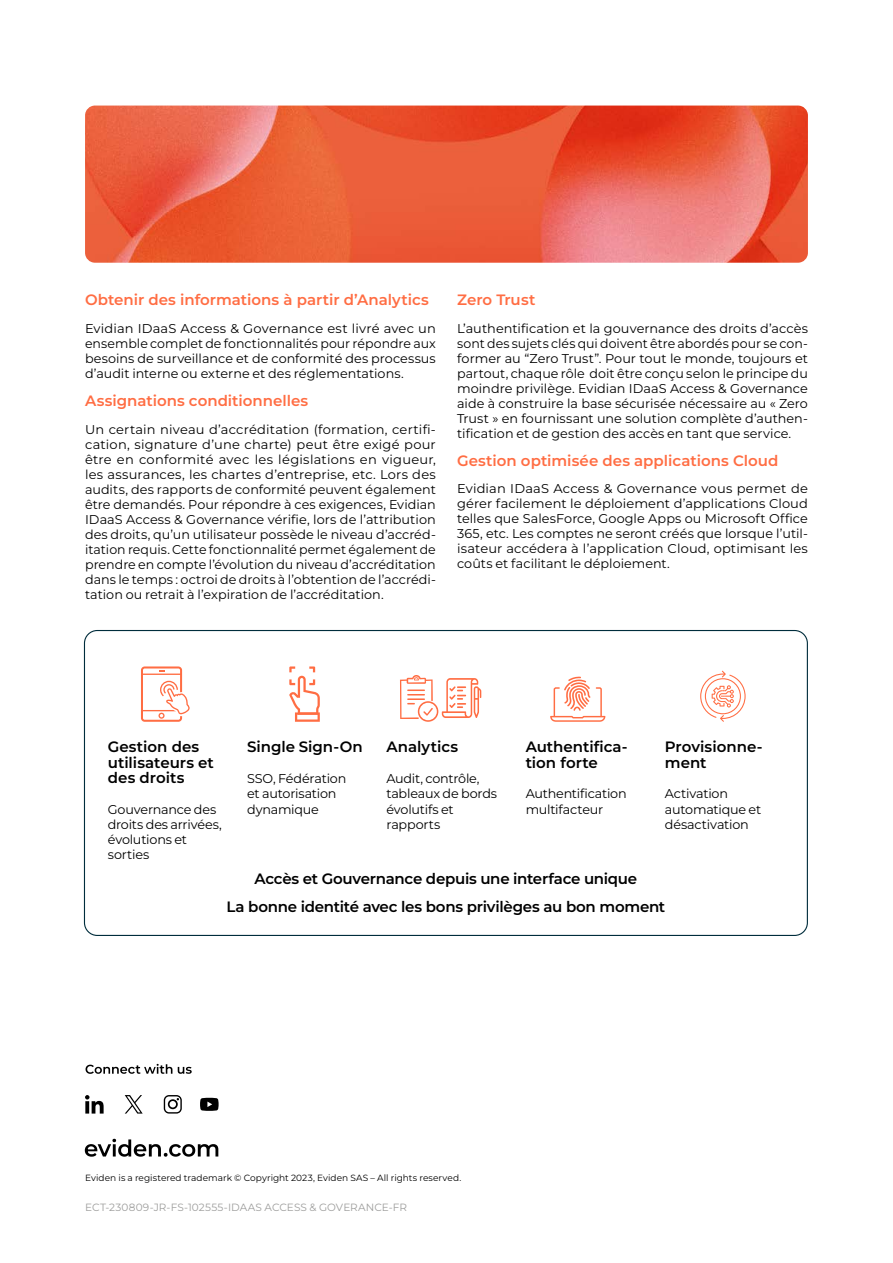
<style>
.page{position:relative;width:893px;height:1263px;background:#fff}
.page>*{position:absolute;margin:0;border:0;box-sizing:border-box;transform-origin:0 0}
.t1{font:600 15px/15.3px "Montserrat";letter-spacing:-.01em;color:#000}
.t2{font:600 15px "Montserrat";color:#ff6d43}
.t3{font:12.75px/15px "Montserrat";letter-spacing:-.005em;color:#000}
.t4{font:10.5px "Montserrat";letter-spacing:.01em;color:#9d9d9c}
.t5{font:9px "Montserrat";letter-spacing:.005em;color:#000}
</style>
<div class="page">
<img style="left:85px;top:106px;width:723px;height:157px">
<svg style="left:400px;top:675px;width:81px;height:47px"></svg>
<svg style="left:289px;top:666px;width:31px;height:56px"></svg>
<svg style="left:550px;top:676px;width:55px;height:46px"></svg>
<svg style="left:700px;top:671px;width:46px;height:51px"></svg>
<svg style="left:141px;top:666px;width:49px;height:56px"></svg>
<svg style="left:86px;top:1064px;width:106px;height:10px"></svg>
<svg style="left:200px;top:1098px;width:19px;height:13px"></svg>
<svg style="left:164px;top:1095px;width:18px;height:18px"></svg>
<svg style="left:125px;top:1095px;width:18px;height:18px"></svg>
<svg style="left:85px;top:1095px;width:19px;height:18px"></svg>
<svg style="left:85px;top:1139px;width:133px;height:18px"></svg>
<p class="t2" style="left:85px;top:289px;width:345px">Obtenir des informations à partir d’Analytics</p>
<p class="t3" style="left:85px;top:320px;width:352px;text-align:justify">Evidian IDaaS Access &amp; Governance est livré avec un ensemble complet de fonctionnalités pour répondre aux besoins de surveillance et de conformité des processus d’audit interne ou externe et des réglementations.</p>
<p class="t2" style="left:85px;top:390px;width:225px">Assignations conditionnelles</p>
<p class="t3" style="left:85px;top:421px;width:352px;text-align:justify">Un certain niveau d’accréditation (formation, certifi&shy;cation, signature d’une charte) peut être exigé pour être en conformité avec les législations en vigueur, les assurances, les chartes d’entreprise, etc. Lors des audits, des rapports de conformité peuvent également être demandés. Pour répondre à ces exigences, Evidian IDaaS Access &amp; Governance vérifie, lors de l’attribution des droits, qu’un utilisateur possède le niveau d’accréd&shy;itation requis. Cette fonctionnalité permet également de prendre en compte l’évolution du niveau d’accréditation dans le temps : octroi de droits à l’obtention de l’accrédi&shy;tation ou retrait à l’expiration de l’accréditation.</p>
<p class="t2" style="left:457px;top:289px;width:80px">Zero Trust</p>
<p class="t3" style="left:457px;top:320px;width:352px;text-align:justify">L’authentification et la gouvernance des droits d’accès sont des sujets clés qui doivent être abordés pour se con&shy;former au “Zero Trust”. Pour tout le monde, toujours et partout, chaque rôle doit être conçu selon le principe du moindre privilège. Evidian IDaaS Access &amp; Governance aide à construire la base sécurisée nécessaire au « Zero Trust » en fournissant une solution complète d’authen&shy;tification et de gestion des accès en tant que service.</p>
<p class="t2" style="left:457px;top:449px;width:323px">Gestion optimisée des applications Cloud</p>
<p class="t3" style="left:457px;top:481px;width:352px;text-align:justify">Evidian IDaaS Access &amp; Governance vous permet de gérer facilement le déploiement d’applications Cloud telles que SalesForce, Google Apps ou Microsoft Office 365, etc. Les comptes ne seront créés que lorsque l’util&shy;isateur accédera à l’application Cloud, optimisant les coûts et facilitant le déploiement.</p>
<p class="t1" style="left:108px;top:739px;width:108px">Gestion des utilisateurs et des droits</p>
<p class="t3" style="left:108px;top:801px;width:115px">Gouvernance des droits des arrivées, évolutions et sorties</p>
<p class="t1" style="left:247px;top:739px;width:117px">Single Sign-On</p>
<p class="t3" style="left:247px;top:770px;width:101px">SSO, Fédération et autorisation dynamique</p>
<p class="t1" style="left:386px;top:739px;width:73px">Analytics</p>
<p class="t3" style="left:386px;top:770px;width:112px">Audit, contrôle, tableaux de bords évolutifs et rapports</p>
<p class="t1" style="left:526px;top:739px;width:104px">Authentifica&shy;tion forte</p>
<p class="t3" style="left:526px;top:786px;width:103px">Authentification multifacteur</p>
<p class="t1" style="left:665px;top:739px;width:99px">Provisionne&shy;ment</p>
<p class="t3" style="left:665px;top:786px;width:98px">Activation automatique et désactivation</p>
<p class="t1" style="left:226px;top:864px;width:440px;line-height:28px;text-align:center">Accès et Gouvernance depuis une interface unique<br>La bonne identité avec les bons privilèges au bon moment</p>
<p class="t5" style="left:85px;top:1171px;width:377px">Eviden is a registered trademark © Copyright 2023, Eviden SAS – All rights reserved.</p>
<p class="t4" style="left:85px;top:1200px;width:323px">ECT-230809-JR-FS-102555-IDAAS ACCESS &amp; GOVERANCE-FR</p>
</div>
